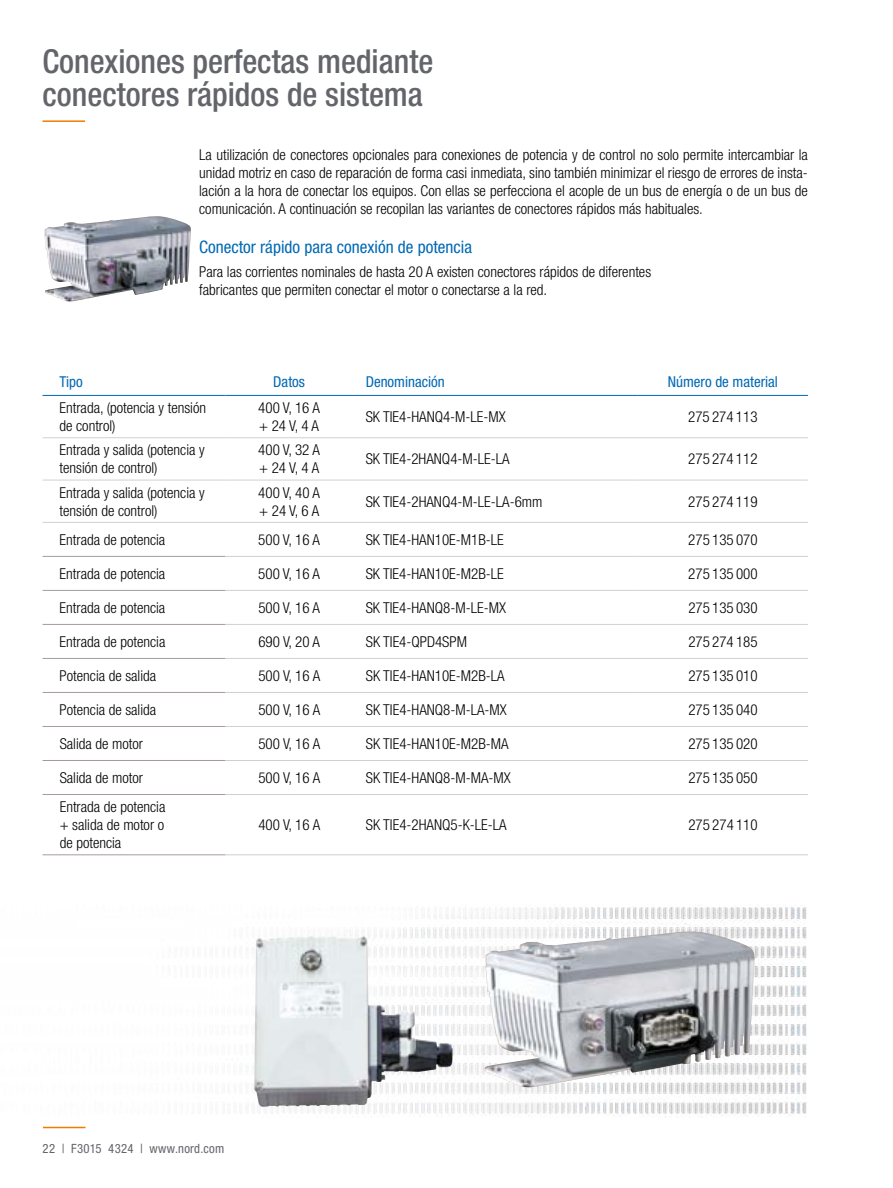
<style>
.page{position:relative;width:893px;height:1188px;background:#fff}
.page>*{position:absolute;margin:0;border:0;box-sizing:border-box;transform-origin:0 0}
.t1{font:500 condensed 33px/33px "Helvetica Neue LT Pro";color:#63656a}
.t2{font:condensed 17.25px "Helvetica Neue LT Pro";color:#0069b4}
.t3{font:300 condensed 15px/18px "Helvetica Neue LT Pro";color:#000}
.t4{font:condensed 15px "Helvetica Neue LT Pro";color:#0069b4}
.t5{font:condensed 12.75px "Helvetica Neue LT Pro";letter-spacing:.02em;color:#63656a}
</style>
<div class="page">
<hr style="left:43px;top:1127px;width:42px;height:1px;background:#ef7d00">
<hr style="left:43px;top:120px;width:42px;height:2px;background:#ef7d00">
<img style="left:224px;top:905px;width:583px;height:212px">
<img style="left:45px;top:216px;width:146px;height:85px">
<img style="left:485px;top:932px;width:270px;height:155px">
<hr style="left:225px;top:556px;width:128px;height:1px;background:#d0d0d0">
<hr style="left:353px;top:556px;width:285px;height:1px;background:#d0d0d0">
<hr style="left:638px;top:556px;width:170px;height:1px;background:#d0d0d0">
<hr style="left:225px;top:590px;width:128px;height:1px;background:#d0d0d0">
<hr style="left:353px;top:590px;width:285px;height:1px;background:#d0d0d0">
<hr style="left:638px;top:590px;width:170px;height:1px;background:#d0d0d0">
<hr style="left:225px;top:624px;width:128px;height:1px;background:#d0d0d0">
<hr style="left:353px;top:624px;width:285px;height:1px;background:#d0d0d0">
<hr style="left:638px;top:624px;width:170px;height:1px;background:#d0d0d0">
<hr style="left:225px;top:658px;width:128px;height:1px;background:#d0d0d0">
<hr style="left:353px;top:658px;width:285px;height:1px;background:#d0d0d0">
<hr style="left:638px;top:658px;width:170px;height:1px;background:#d0d0d0">
<hr style="left:225px;top:692px;width:128px;height:1px;background:#d0d0d0">
<hr style="left:353px;top:692px;width:285px;height:1px;background:#d0d0d0">
<hr style="left:638px;top:692px;width:170px;height:1px;background:#d0d0d0">
<hr style="left:225px;top:726px;width:128px;height:1px;background:#d0d0d0">
<hr style="left:353px;top:726px;width:285px;height:1px;background:#d0d0d0">
<hr style="left:638px;top:726px;width:170px;height:1px;background:#d0d0d0">
<hr style="left:225px;top:760px;width:128px;height:1px;background:#d0d0d0">
<hr style="left:353px;top:760px;width:285px;height:1px;background:#d0d0d0">
<hr style="left:638px;top:760px;width:170px;height:1px;background:#d0d0d0">
<hr style="left:225px;top:794px;width:128px;height:1px;background:#d0d0d0">
<hr style="left:353px;top:794px;width:285px;height:1px;background:#d0d0d0">
<hr style="left:638px;top:794px;width:170px;height:1px;background:#d0d0d0">
<hr style="left:225px;top:854px;width:128px;height:1px;background:#d0d0d0">
<hr style="left:353px;top:854px;width:285px;height:1px;background:#d0d0d0">
<hr style="left:638px;top:854px;width:170px;height:1px;background:#d0d0d0">
<hr style="left:225px;top:395px;width:128px;height:1px;background:#0069b4">
<hr style="left:353px;top:395px;width:285px;height:1px;background:#0069b4">
<hr style="left:638px;top:395px;width:170px;height:1px;background:#0069b4">
<hr style="left:43px;top:395px;width:182px;height:1px;background:#0069b4">
<hr style="left:43px;top:437px;width:182px;height:1px;background:#d0d0d0">
<hr style="left:225px;top:437px;width:128px;height:1px;background:#d0d0d0">
<hr style="left:353px;top:437px;width:285px;height:1px;background:#d0d0d0">
<hr style="left:638px;top:437px;width:170px;height:1px;background:#d0d0d0">
<hr style="left:43px;top:480px;width:182px;height:1px;background:#d0d0d0">
<hr style="left:225px;top:480px;width:128px;height:1px;background:#d0d0d0">
<hr style="left:353px;top:480px;width:285px;height:1px;background:#d0d0d0">
<hr style="left:638px;top:480px;width:170px;height:1px;background:#d0d0d0">
<hr style="left:43px;top:522px;width:182px;height:1px;background:#d0d0d0">
<hr style="left:225px;top:522px;width:128px;height:1px;background:#d0d0d0">
<hr style="left:353px;top:522px;width:285px;height:1px;background:#d0d0d0">
<hr style="left:638px;top:522px;width:170px;height:1px;background:#d0d0d0">
<hr style="left:43px;top:556px;width:182px;height:1px;background:#a59c99">
<hr style="left:43px;top:590px;width:182px;height:1px;background:#a59c99">
<hr style="left:43px;top:624px;width:182px;height:1px;background:#a59c99">
<hr style="left:43px;top:658px;width:182px;height:1px;background:#a59c99">
<hr style="left:43px;top:692px;width:182px;height:1px;background:#a59c99">
<hr style="left:43px;top:726px;width:182px;height:1px;background:#a59c99">
<hr style="left:43px;top:760px;width:182px;height:1px;background:#a59c99">
<hr style="left:43px;top:794px;width:182px;height:1px;background:#a59c99">
<hr style="left:43px;top:854px;width:182px;height:1px;background:#a59c99">
<img style="left:254px;top:936px;width:199px;height:171px">
<h1 class="t1" style="left:43px;top:44px;width:392px">Conexiones perfectas mediante conectores rápidos de sistema</h1>
<p class="t3" style="left:199px;top:145px;width:610px;text-align:justify">La utilización de conectores opcionales para conexiones de potencia y de control no solo permite intercambiar la unidad motriz en caso de reparación de forma casi inmediata, sino también minimizar el riesgo de errores de insta&shy;lación a la hora de conectar los equipos. Con ellas se perfecciona el acople de un bus de energía o de un bus de comunicación. A continuación se recopilan las variantes de conectores rápidos más habituales.</p>
<p class="t2" style="left:199px;top:237px;width:274px">Conector rápido para conexión de potencia</p>
<p class="t3" style="left:199px;top:263px;width:453px">Para las corrientes nominales de hasta 20 A existen conectores rápidos de diferentes fabricantes que permiten conectar el motor o conectarse a la red.</p>
<p class="t4" style="left:60px;top:373px;width:25px">Tipo</p>
<p class="t4" style="left:273px;top:373px;width:33px">Datos</p>
<p class="t4" style="left:366px;top:373px;width:81px">Denominación</p>
<p class="t4" style="left:668px;top:373px;width:112px">Número de material</p>
<p class="t3" style="left:60px;top:399px;width:148px">Entrada, (potencia y tensión de control)</p>
<p class="t3" style="left:258px;top:399px;width:63px">400 V, 16 A + 24 V, 4 A</p>
<p class="t3" style="left:366px;top:408px;width:142px">SK TIE4-HANQ4-M-LE-MX</p>
<p class="t3" style="left:688px;top:408px;width:71px">275 274 113</p>
<p class="t3" style="left:60px;top:441px;width:147px">Entrada y salida (potencia y tensión de control)</p>
<p class="t3" style="left:258px;top:441px;width:63px">400 V, 32 A + 24 V, 4 A</p>
<p class="t3" style="left:366px;top:450px;width:146px">SK TIE4-2HANQ4-M-LE-LA</p>
<p class="t3" style="left:688px;top:450px;width:71px">275 274 112</p>
<p class="t3" style="left:60px;top:483px;width:147px">Entrada y salida (potencia y tensión de control)</p>
<p class="t3" style="left:258px;top:483px;width:63px">400 V, 40 A + 24 V, 6 A</p>
<p class="t3" style="left:366px;top:492px;width:178px">SK TIE4-2HANQ4-M-LE-LA-6mm</p>
<p class="t3" style="left:688px;top:492px;width:71px">275 274 119</p>
<p class="t3" style="left:60px;top:530px;width:107px">Entrada de potencia</p>
<p class="t3" style="left:258px;top:530px;width:63px">500 V, 16 A</p>
<p class="t3" style="left:366px;top:530px;width:140px">SK TIE4-HAN10E-M1B-LE</p>
<p class="t3" style="left:688px;top:530px;width:71px">275 135 070</p>
<p class="t3" style="left:60px;top:564px;width:107px">Entrada de potencia</p>
<p class="t3" style="left:258px;top:564px;width:63px">500 V, 16 A</p>
<p class="t3" style="left:366px;top:564px;width:140px">SK TIE4-HAN10E-M2B-LE</p>
<p class="t3" style="left:688px;top:564px;width:71px">275 135 000</p>
<p class="t3" style="left:60px;top:598px;width:107px">Entrada de potencia</p>
<p class="t3" style="left:258px;top:598px;width:63px">500 V, 16 A</p>
<p class="t3" style="left:366px;top:598px;width:142px">SK TIE4-HANQ8-M-LE-MX</p>
<p class="t3" style="left:688px;top:598px;width:71px">275 135 030</p>
<p class="t3" style="left:60px;top:632px;width:107px">Entrada de potencia</p>
<p class="t3" style="left:258px;top:632px;width:63px">690 V, 20 A</p>
<p class="t3" style="left:366px;top:632px;width:103px">SK TIE4-QPD4SPM</p>
<p class="t3" style="left:688px;top:632px;width:71px">275 274 185</p>
<p class="t3" style="left:60px;top:666px;width:98px">Potencia de salida</p>
<p class="t3" style="left:258px;top:666px;width:63px">500 V, 16 A</p>
<p class="t3" style="left:366px;top:666px;width:140px">SK TIE4-HAN10E-M2B-LA</p>
<p class="t3" style="left:688px;top:666px;width:71px">275 135 010</p>
<p class="t3" style="left:60px;top:700px;width:98px">Potencia de salida</p>
<p class="t3" style="left:258px;top:700px;width:63px">500 V, 16 A</p>
<p class="t3" style="left:366px;top:700px;width:142px">SK TIE4-HANQ8-M-LA-MX</p>
<p class="t3" style="left:688px;top:700px;width:71px">275 135 040</p>
<p class="t3" style="left:60px;top:734px;width:85px">Salida de motor</p>
<p class="t3" style="left:258px;top:734px;width:63px">500 V, 16 A</p>
<p class="t3" style="left:366px;top:734px;width:144px">SK TIE4-HAN10E-M2B-MA</p>
<p class="t3" style="left:688px;top:734px;width:71px">275 135 020</p>
<p class="t3" style="left:60px;top:768px;width:85px">Salida de motor</p>
<p class="t3" style="left:258px;top:768px;width:63px">500 V, 16 A</p>
<p class="t3" style="left:366px;top:768px;width:146px">SK TIE4-HANQ8-M-MA-MX</p>
<p class="t3" style="left:688px;top:768px;width:71px">275 135 050</p>
<p class="t3" style="left:60px;top:798px;width:107px;text-align:justify">Entrada de potencia + salida de motor o de potencia</p>
<p class="t3" style="left:258px;top:816px;width:63px">400 V, 16 A</p>
<p class="t3" style="left:366px;top:816px;width:142px">SK TIE4-2HANQ5-K-LE-LA</p>
<p class="t3" style="left:688px;top:816px;width:71px">275 274 110</p>
<p class="t5" style="left:43px;top:1141px;width:183px">22 | F3015 4324 | www.nord.com</p>
</div>
